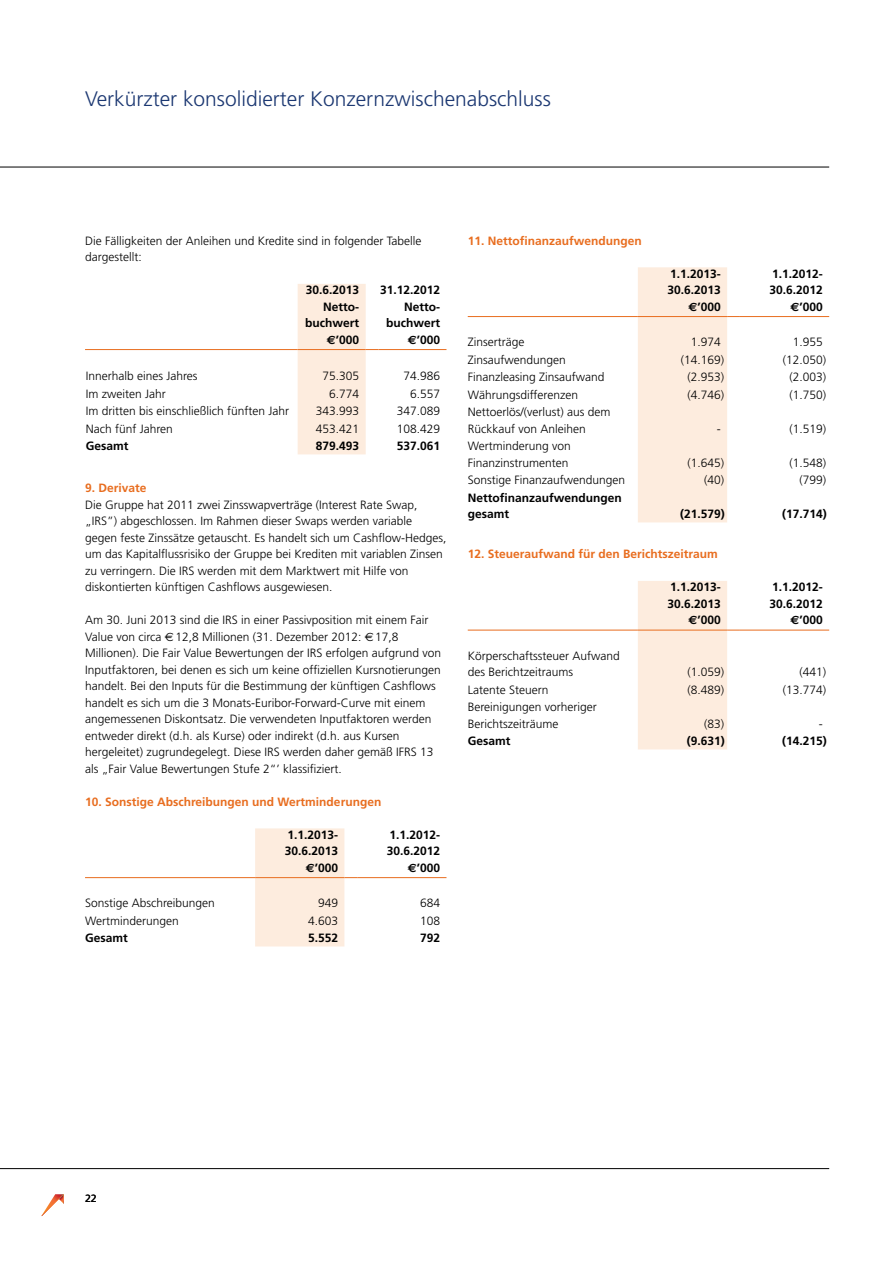
<style>
.page{position:relative;width:893px;height:1263px;background:#fff}
.page>*{position:absolute;margin:0;border:0;box-sizing:border-box;transform-origin:0 0}
.t1{font:300 21px "Frutiger";color:#1c3872}
.t2{font:300 12px/16.5px "Frutiger";color:#000}
.t3{font:700 12px/16.5px "Frutiger";color:#000}
.t4{font:700 12px "Frutiger";color:#e86d1f}
.t5{font:10.5px "Frutiger";color:#000}
.s1{font-family:"Euro Sans"}
.s2{font-family:"Euro Sans";font-weight:400}
</style>
<div class="page">
<svg style="left:41px;top:1194px;width:23px;height:22px"></svg>
<hr style="left:0;top:167px;width:829px;height:1px;background:#000">
<hr style="left:0;top:1168px;width:829px;height:1px;background:#000">
<hr style="left:85px;top:349px;width:213px;height:1px;background:#e86d1f">
<svg style="left:298px;top:284px;width:80px;height:170px;background:#fdeee1"></svg>
<hr style="left:378px;top:349px;width:68px;height:1px;background:#e86d1f">
<hr style="left:85px;top:877px;width:170px;height:1px;background:#e86d1f">
<svg style="left:255px;top:828px;width:102px;height:118px;background:#fdede0"></svg>
<hr style="left:357px;top:877px;width:89px;height:1px;background:#e86d1f">
<hr style="left:468px;top:316px;width:170px;height:1px;background:#e86d1f">
<svg style="left:638px;top:267px;width:102px;height:255px;background:#fdede1"></svg>
<hr style="left:740px;top:316px;width:89px;height:1px;background:#e86d1f">
<hr style="left:468px;top:630px;width:170px;height:1px;background:#e86d1f">
<svg style="left:638px;top:581px;width:102px;height:168px;background:#fdede0"></svg>
<hr style="left:740px;top:630px;width:89px;height:1px;background:#e86d1f">
<h1 class="t1" style="left:85px;top:87px;width:467px">Verkürzter konsolidierter Konzernzwischenabschluss</h1>
<p class="t2" style="left:85px;top:233px;width:338px">Die Fälligkeiten der Anleihen und Kredite sind in folgender Tabelle dargestellt:</p>
<p class="t3" style="left:306px;top:282px;width:55px">30.6.2013</p>
<p class="t3" style="left:380px;top:282px;width:62px">31.12.2012</p>
<p class="t3" style="left:305px;top:298px;width:55px;text-align:right">Netto&shy;buchwert</p>
<p class="t3" style="left:386px;top:298px;width:55px;text-align:right">Netto&shy;buchwert</p>
<p class="t3" style="left:327px;top:331px;width:34px"><span class="s1">E</span>’000</p>
<p class="t3" style="left:408px;top:331px;width:34px"><span class="s1">E</span>’000</p>
<p class="t2" style="left:86px;top:368px;width:113px">Innerhalb eines Jahres</p>
<p class="t2" style="left:323px;top:368px;width:38px">75.305</p>
<p class="t2" style="left:403px;top:368px;width:38px">74.986</p>
<p class="t2" style="left:86px;top:385px;width:81px">Im zweiten Jahr</p>
<p class="t2" style="left:329px;top:385px;width:32px">6.774</p>
<p class="t2" style="left:410px;top:385px;width:32px">6.557</p>
<p class="t2" style="left:86px;top:403px;width:205px">Im dritten bis einschließlich fünften Jahr</p>
<p class="t2" style="left:316px;top:403px;width:45px">343.993</p>
<p class="t2" style="left:397px;top:403px;width:45px">347.089</p>
<p class="t2" style="left:86px;top:420px;width:89px">Nach fünf Jahren</p>
<p class="t2" style="left:316px;top:420px;width:45px">453.421</p>
<p class="t2" style="left:397px;top:420px;width:45px">108.429</p>
<p class="t3" style="left:86px;top:438px;width:44px">Gesamt</p>
<p class="t3" style="left:316px;top:438px;width:45px">879.493</p>
<p class="t3" style="left:397px;top:438px;width:45px">537.061</p>
<p class="t4" style="left:85px;top:481px;width:63px">9. Derivate</p>
<p class="t2" style="left:85px;top:497px;width:363px">Die Gruppe hat 2011 zwei Zinsswapverträge (Interest Rate Swap, „IRS”) abgeschlossen. Im Rahmen dieser Swaps werden variable gegen feste Zinssätze getauscht. Es handelt sich um Cashflow-Hedges, um das Kapitalflussrisiko der Gruppe bei Krediten mit variablen Zinsen zu verringern. Die IRS werden mit dem Marktwert mit Hilfe von diskontierten künftigen Cashflows ausgewiesen.</p>
<p class="t2" style="left:85px;top:612px;width:358px">Am 30. Juni 2013 sind die IRS in einer Passivposition mit einem Fair Value von circa <span class="s2">€</span>12,8 Millionen (31. Dezember 2012: <span class="s2">€</span>17,8<br>Millionen). Die Fair Value Bewertungen der IRS erfolgen aufgrund von Inputfaktoren, bei denen es sich um keine offiziellen Kursnotierungen handelt. Bei den Inputs für die Bestimmung der künftigen Cashflows handelt es sich um die 3 Monats-Euribor-Forward-Curve mit einem angemessenen Diskontsatz. Die verwendeten Inputfaktoren werden entweder direkt (d.h. als Kurse) oder indirekt (d.h. aus Kursen hergeleitet) zugrundegelegt. Diese IRS werden daher gemäß IFRS 13 als „Fair Value Bewertungen Stufe 2“’ klassifiziert.</p>
<p class="t4" style="left:85px;top:795px;width:298px">10. Sonstige Abschreibungen und Wertminderungen</p>
<p class="t3" style="left:285px;top:826px;width:55px">1.1.2013-<br>30.6.2013</p>
<p class="t3" style="left:387px;top:826px;width:55px">1.1.2012-<br>30.6.2012</p>
<p class="t3" style="left:306px;top:859px;width:34px"><span class="s1">E</span>’000</p>
<p class="t3" style="left:408px;top:859px;width:34px"><span class="s1">E</span>’000</p>
<p class="t2" style="left:85px;top:895px;width:131px">Sonstige Abschreibungen</p>
<p class="t2" style="left:318px;top:895px;width:22px">949</p>
<p class="t2" style="left:420px;top:895px;width:22px">684</p>
<p class="t2" style="left:85px;top:912px;width:95px">Wertminderungen</p>
<p class="t2" style="left:308px;top:912px;width:32px">4.603</p>
<p class="t2" style="left:420px;top:912px;width:22px">108</p>
<p class="t3" style="left:85px;top:930px;width:44px">Gesamt</p>
<p class="t3" style="left:308px;top:930px;width:32px">5.552</p>
<p class="t3" style="left:420px;top:930px;width:22px">792</p>
<p class="t4" style="left:468px;top:234px;width:176px">11. Nettofinanzaufwendungen</p>
<p class="t3" style="left:667px;top:265px;width:55px">1.1.2013-<br>30.6.2013</p>
<p class="t3" style="left:769px;top:265px;width:55px">1.1.2012-<br>30.6.2012</p>
<p class="t3" style="left:688px;top:298px;width:34px"><span class="s1">E</span>’000</p>
<p class="t3" style="left:790px;top:298px;width:34px"><span class="s1">E</span>’000</p>
<p class="t2" style="left:468px;top:334px;width:58px">Zinserträge</p>
<p class="t2" style="left:691px;top:334px;width:32px">1.974</p>
<p class="t2" style="left:793px;top:334px;width:32px">1.955</p>
<p class="t2" style="left:468px;top:351px;width:100px">Zinsaufwendungen</p>
<p class="t2" style="left:681px;top:351px;width:45px">(14.169)</p>
<p class="t2" style="left:783px;top:351px;width:45px">(12.050)</p>
<p class="t2" style="left:468px;top:369px;width:138px">Finanzleasing Zinsaufwand</p>
<p class="t2" style="left:687px;top:369px;width:38px">(2.953)</p>
<p class="t2" style="left:789px;top:369px;width:38px">(2.003)</p>
<p class="t2" style="left:468px;top:386px;width:112px">Währungsdifferenzen</p>
<p class="t2" style="left:687px;top:386px;width:38px">(4.746)</p>
<p class="t2" style="left:789px;top:386px;width:38px">(1.750)</p>
<p class="t2" style="left:468px;top:404px;width:144px">Nettoerlös/(verlust) aus dem<br>Rückkauf von Anleihen</p>
<p class="t2" style="left:717px;top:420px;width:5px">-</p>
<p class="t2" style="left:789px;top:420px;width:38px">(1.519)</p>
<p class="t2" style="left:468px;top:438px;width:105px">Wertminderung von<br>Finanzinstrumenten</p>
<p class="t2" style="left:687px;top:454px;width:38px">(1.645)</p>
<p class="t2" style="left:789px;top:454px;width:38px">(1.548)</p>
<p class="t2" style="left:468px;top:472px;width:159px">Sonstige Finanzaufwendungen</p>
<p class="t2" style="left:704px;top:472px;width:22px">(40)</p>
<p class="t2" style="left:799px;top:472px;width:28px">(799)</p>
<p class="t3" style="left:468px;top:489px;width:156px">Nettofinanzaufwendungen gesamt</p>
<p class="t3" style="left:680px;top:506px;width:46px">(21.579)</p>
<p class="t3" style="left:782px;top:506px;width:46px">(17.714)</p>
<p class="t4" style="left:468px;top:547px;width:252px">12. Steueraufwand für den Berichtszeitraum</p>
<p class="t3" style="left:667px;top:579px;width:55px">1.1.2013-<br>30.6.2013</p>
<p class="t3" style="left:769px;top:579px;width:55px">1.1.2012-<br>30.6.2012</p>
<p class="t3" style="left:688px;top:612px;width:34px"><span class="s1">E</span>’000</p>
<p class="t3" style="left:790px;top:612px;width:34px"><span class="s1">E</span>’000</p>
<p class="t2" style="left:468px;top:647px;width:154px">Körperschaftssteuer Aufwand des Berichtzeitraums</p>
<p class="t2" style="left:687px;top:664px;width:38px">(1.059)</p>
<p class="t2" style="left:799px;top:664px;width:28px">(441)</p>
<p class="t2" style="left:468px;top:681px;width:82px">Latente Steuern</p>
<p class="t2" style="left:687px;top:681px;width:38px">(8.489)</p>
<p class="t2" style="left:783px;top:681px;width:45px">(13.774)</p>
<p class="t2" style="left:468px;top:699px;width:131px">Bereinigungen vorheriger<br>Berichtszeiträume</p>
<p class="t2" style="left:704px;top:715px;width:22px">(83)</p>
<p class="t2" style="left:819px;top:715px;width:5px">-</p>
<p class="t3" style="left:468px;top:733px;width:44px">Gesamt</p>
<p class="t3" style="left:687px;top:733px;width:40px">(9.631)</p>
<p class="t3" style="left:782px;top:733px;width:46px">(14.215)</p>
<p class="t5" style="left:85px;top:1192px;width:13px">22</p>
</div>
